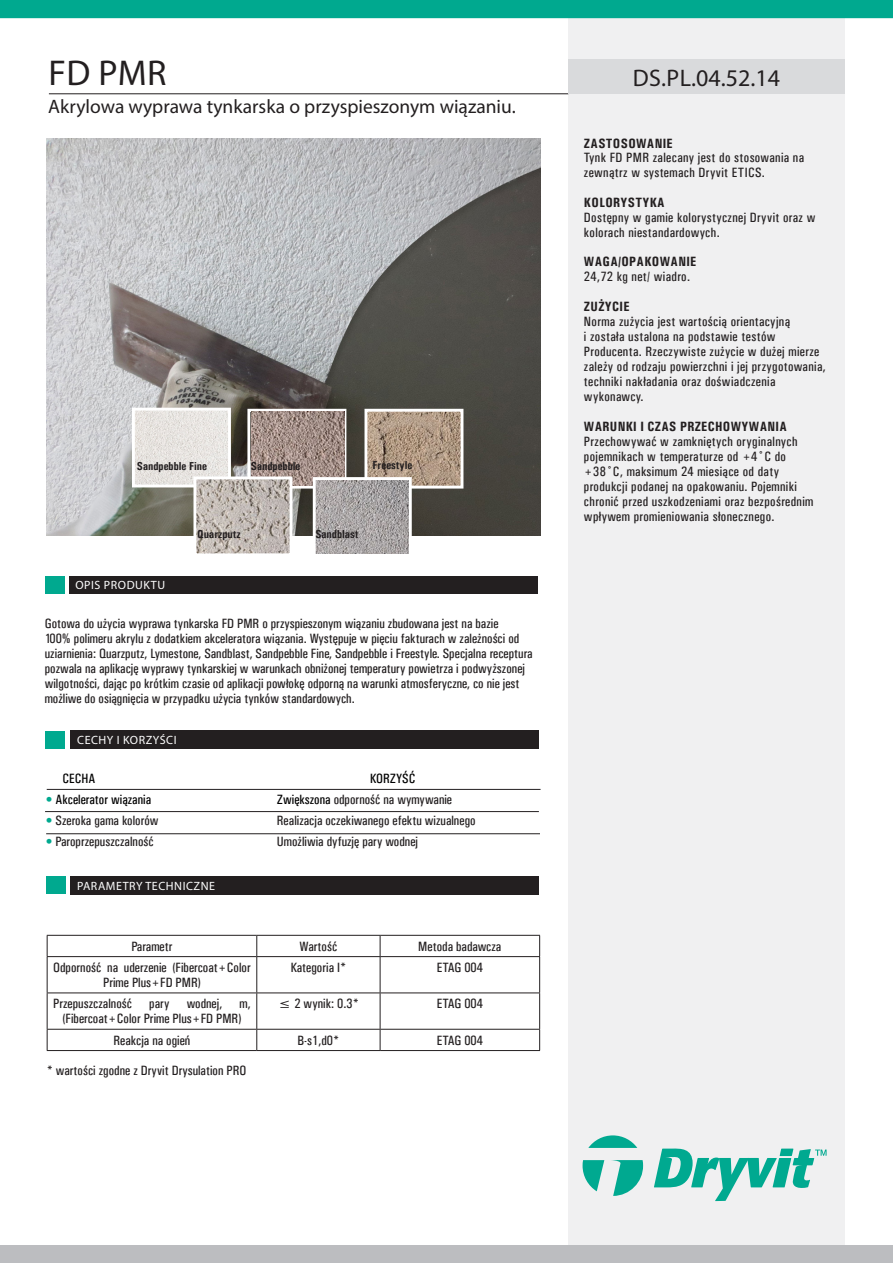
<style>
.page{position:relative;width:893px;height:1263px;background:#fff}
.page>*{position:absolute;margin:0;border:0;box-sizing:border-box;transform-origin:0 0}
.t1{font:36px "Myriad Pro";color:#231f20}
.t2{font:24px "Myriad Pro";color:#231f20}
.t3{font:19.5px "Myriad Pro";color:#231f20}
.t4{font:13.5px/15px "Univers Condensed";color:#231f20}
.t5{font:13.5px/15px "Univers Condensed";letter-spacing:.025em;color:#231f20}
.t6{font:700 13.5px "Univers Condensed";letter-spacing:.025em;color:#231f20}
.t7{font:13.5px "Univers Condensed";color:#000001}
.t8{font:12px "Myriad Pro";letter-spacing:.045em;color:#fff}
.t9{font:700 11.55px "Univers Condensed";color:#231f20}
.s1{color:#00a98f}
.s2{color:#000001}
</style>
<div class="page">
<img style="left:47px;top:139px;width:493px;height:396px">
<div style="left:568px;top:0;width:277px;height:1263px;background:#f0f0f1"></div>
<hr style="left:49px;top:93px;width:519px;height:1px;background:#231f20">
<div style="left:0;top:0;width:893px;height:18px;background:#00a98f"></div>
<div style="left:0;top:1245px;width:893px;height:18px;background:#bcbdc0"></div>
<div style="left:568px;top:59px;width:277px;height:35px;background:#d9dadc"></div>
<div style="left:70px;top:730px;width:469px;height:19px;background:#231f20"></div>
<div style="left:69px;top:576px;width:468px;height:18px;background:#231f20"></div>
<div style="left:70px;top:876px;width:469px;height:18px;background:#231f20"></div>
<hr style="left:47px;top:789px;width:494px;height:1px;background:#231f20">
<hr style="left:45px;top:811px;width:494px;height:1px;background:#231f20">
<svg style="left:131px;top:406px;width:334px;height:148px"></svg>
<hr style="left:46px;top:833px;width:494px;height:1px;background:#231f20">
<hr style="left:47px;top:935px;width:210px;height:1px;background:#231f20">
<svg style="left:47px;top:936px;width:1px;height:20px"></svg>
<hr style="left:257px;top:935px;width:123px;height:1px;background:#231f20">
<svg style="left:256px;top:936px;width:1px;height:20px"></svg>
<hr style="left:380px;top:935px;width:160px;height:1px;background:#231f20">
<svg style="left:380px;top:936px;width:1px;height:20px"></svg>
<svg style="left:539px;top:936px;width:1px;height:20px"></svg>
<hr style="left:47px;top:956px;width:210px;height:1px;background:#231f20">
<hr style="left:47px;top:957px;width:1px;height:35px;background:#231f20">
<hr style="left:257px;top:956px;width:123px;height:1px;background:#231f20">
<hr style="left:256px;top:957px;width:1px;height:35px;background:#231f20">
<hr style="left:380px;top:956px;width:160px;height:1px;background:#231f20">
<hr style="left:380px;top:957px;width:1px;height:35px;background:#231f20">
<hr style="left:539px;top:957px;width:1px;height:35px;background:#231f20">
<hr style="left:47px;top:992px;width:210px;height:1px;background:#231f20">
<hr style="left:47px;top:993px;width:1px;height:36px;background:#231f20">
<hr style="left:257px;top:992px;width:123px;height:1px;background:#231f20">
<hr style="left:256px;top:993px;width:1px;height:36px;background:#231f20">
<hr style="left:380px;top:992px;width:160px;height:1px;background:#231f20">
<hr style="left:380px;top:993px;width:1px;height:36px;background:#231f20">
<hr style="left:539px;top:993px;width:1px;height:36px;background:#231f20">
<hr style="left:47px;top:1029px;width:210px;height:1px;background:#231f20">
<svg style="left:47px;top:1029px;width:1px;height:21px"></svg>
<hr style="left:257px;top:1029px;width:123px;height:1px;background:#231f20">
<svg style="left:256px;top:1029px;width:1px;height:21px"></svg>
<hr style="left:380px;top:1029px;width:160px;height:1px;background:#231f20">
<svg style="left:380px;top:1029px;width:1px;height:21px"></svg>
<svg style="left:539px;top:1029px;width:1px;height:21px"></svg>
<hr style="left:47px;top:1050px;width:210px;height:1px;background:#231f20">
<hr style="left:257px;top:1050px;width:123px;height:1px;background:#231f20">
<hr style="left:380px;top:1050px;width:160px;height:1px;background:#231f20">
<div style="left:45px;top:576px;width:20px;height:18px;background:#00a98f"></div>
<div style="left:45px;top:730px;width:20px;height:18px;background:#00a98f"></div>
<div style="left:46px;top:876px;width:20px;height:18px;background:#00a98f"></div>
<svg style="left:588px;top:1135px;width:49px;height:13px"></svg>
<svg style="left:583px;top:1160px;width:21px;height:31px"></svg>
<svg style="left:611px;top:1160px;width:32px;height:36px"></svg>
<svg style="left:654px;top:1148px;width:172px;height:53px"></svg>
<p class="t1" style="left:49px;top:51px;width:120px">FD PMR</p>
<p class="t3" style="left:48px;top:94px;width:469px">Akrylowa wyprawa tynkarska o przyspieszonym wiązaniu.</p>
<p class="t9" style="left:137px;top:459px;width:72px">Sandpebble Fine</p>
<p class="t9" style="left:251px;top:459px;width:51px">Sandpebble</p>
<p class="t9" style="left:372px;top:458px;width:41px">Freestyle</p>
<p class="t8" style="left:75px;top:578px;width:91px">OPIS PRODUKTU</p>
<p class="t9" style="left:197px;top:527px;width:45px">Quarzputz</p>
<p class="t9" style="left:315px;top:527px;width:45px">Sandblast</p>
<p class="t4" style="left:45px;top:615px;width:489px">Gotowa do użycia wyprawa tynkarska FD PMR o przyspieszonym wiązaniu zbudowana jest na bazie<br>100% polimeru akrylu z dodatkiem akceleratora wiązania. Występuje w pięciu fakturach w zależności od uziarnienia: Quarzputz, Lymestone, Sandblast, Sandpebble Fine, Sandpebble i Freestyle. Specjalna receptura pozwala na aplikację wyprawy tynkarskiej w warunkach obniżonej temperatury powietrza i podwyższonej wilgotności, dając po krótkim czasie od aplikacji powłokę odporną na warunki atmosferyczne, co nie jest możliwe do osiągnięcia w przypadku użycia tynków standardowych.</p>
<p class="t8" style="left:77px;top:732px;width:101px">CECHY I KORZYŚCI</p>
<p class="t7" style="left:62px;top:770px;width:35px">CECHA</p>
<p class="t7" style="left:370px;top:770px;width:47px">KORZYŚĆ</p>
<p class="t7" style="left:46px;top:791px;width:107px"><span class="s1">•</span> Akcelerator wiązania</p>
<p class="t4" style="left:277px;top:792px;width:177px"><span class="s2">Zwiększona</span> odporność na wymywanie</p>
<p class="t4" style="left:46px;top:813px;width:114px"><span class="s1">•</span> Szeroka gama kolorów</p>
<p class="t4" style="left:277px;top:813px;width:200px">Realizacja oczekiwanego efektu wizualnego</p>
<p class="t4" style="left:46px;top:834px;width:109px"><span class="s1">•</span> Paroprzepuszczalność</p>
<p class="t4" style="left:277px;top:834px;width:143px">Umożliwia dyfuzję pary wodnej</p>
<p class="t8" style="left:77px;top:878px;width:139px">PARAMETRY TECHNICZNE</p>
<p class="t4" style="left:131px;top:938px;width:43px">Parametr</p>
<p class="t4" style="left:300px;top:938px;width:39px">Wartość</p>
<p class="t4" style="left:418px;top:938px;width:85px">Metoda badawcza</p>
<p class="t4" style="left:53px;top:960px;width:199px;text-align:center">Odporność na uderzenie (Fibercoat+Color<br>Prime Plus+FD PMR)</p>
<p class="t4" style="left:291px;top:960px;width:57px">Kategoria I*</p>
<p class="t4" style="left:437px;top:960px;width:48px">ETAG 004</p>
<p class="t4" style="left:53px;top:996px;width:80px">Przepuszczalność</p>
<p class="t4" style="left:149px;top:996px;width:22px">pary</p>
<p class="t4" style="left:187px;top:996px;width:37px">wodnej,</p>
<p class="t4" style="left:63px;top:996px;width:190px;text-indent:177px">m, (Fibercoat+Color Prime Plus+FD PMR)</p>
<p class="t4" style="left:278px;top:996px;width:82px">≤ 2 wynik: 0.3*</p>
<p class="t4" style="left:437px;top:996px;width:48px">ETAG 004</p>
<p class="t4" style="left:113px;top:1032px;width:78px">Reakcja na ogień</p>
<p class="t4" style="left:298px;top:1032px;width:43px">B-s1,d0*</p>
<p class="t4" style="left:437px;top:1032px;width:48px">ETAG 004</p>
<p class="t4" style="left:47px;top:1063px;width:201px">* wartości zgodne z Dryvit Drysulation PRO</p>
<p class="t2" style="left:633px;top:63px;width:149px">DS.PL.04.52.14</p>
<p class="t6" style="left:584px;top:135px;width:90px">ZASTOSOWANIE</p>
<p class="t5" style="left:584px;top:150px;width:222px">Tynk FD PMR zalecany jest do stosowania na zewnątrz w systemach Dryvit ETICS.</p>
<p class="t6" style="left:584px;top:194px;width:82px">KOLORYSTYKA</p>
<p class="t5" style="left:584px;top:210px;width:233px">Dostępny w gamie kolorystycznej Dryvit oraz w kolorach niestandardowych.</p>
<p class="t6" style="left:584px;top:253px;width:114px">WAGA/OPAKOWANIE</p>
<p class="t5" style="left:584px;top:269px;width:108px">24,72 kg net/ wiadro.</p>
<p class="t6" style="left:584px;top:298px;width:47px">ZUŻYCIE</p>
<p class="t5" style="left:584px;top:314px;width:243px">Norma zużycia jest wartością orientacyjną<br>i została ustalona na podstawie testów Producenta. Rzeczywiste zużycie w dużej mierze zależy od rodzaju powierzchni i jej przygotowania, techniki nakładania oraz doświadczenia wykonawcy.</p>
<p class="t6" style="left:584px;top:418px;width:204px">WARUNKI I CZAS PRZECHOWYWANIA</p>
<p class="t5" style="left:584px;top:434px;width:215px">Przechowywać w zamkniętych oryginalnych pojemnikach w temperaturze od +4˚C do</p>
<p class="t5" style="left:584px;top:464px;width:197px">+38˚C, maksimum 24 miesiące od daty</p>
<p class="t5" style="left:584px;top:479px;width:231px">produkcji podanej na opakowaniu. Pojemniki chronić przed uszkodzeniami oraz bezpośrednim wpływem promieniowania słonecznego.</p>
</div>
